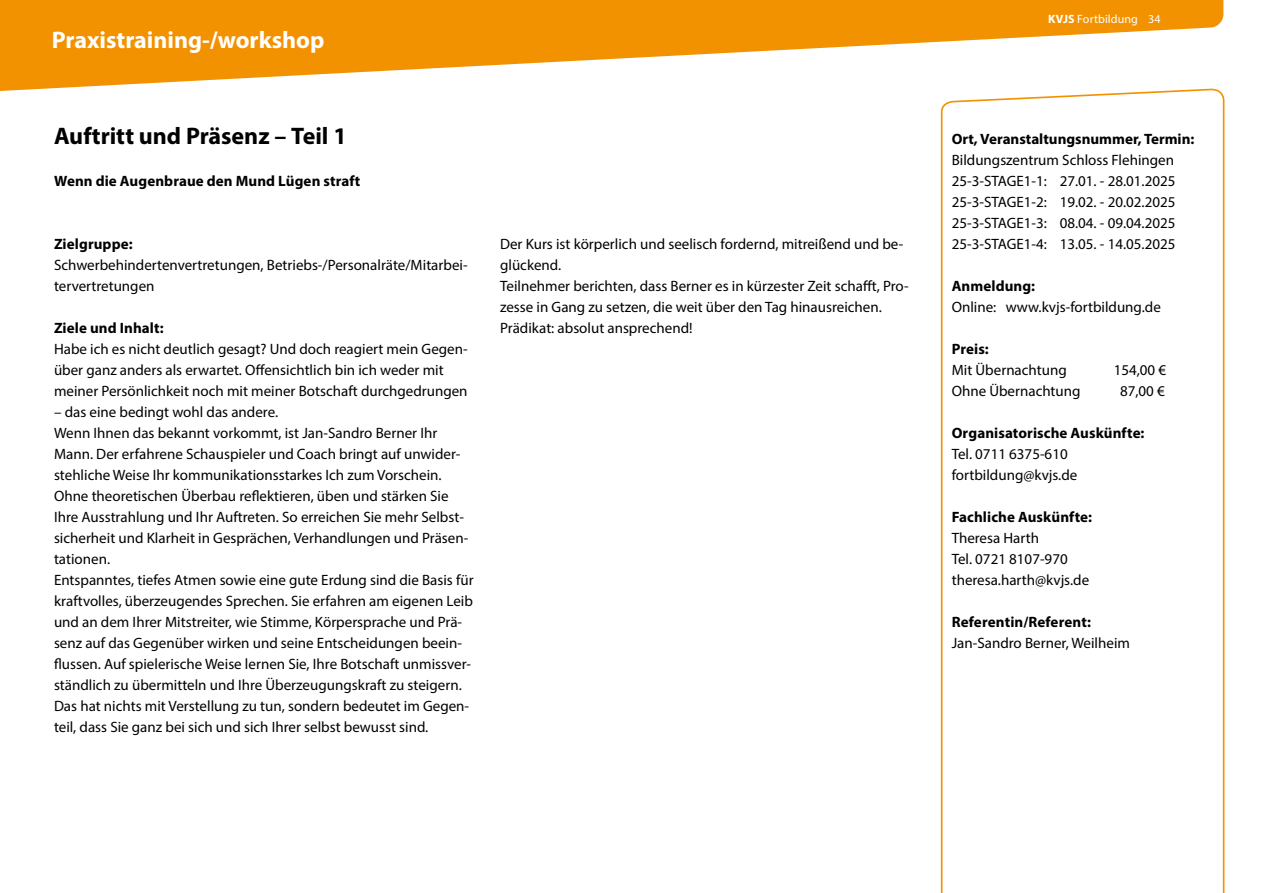
<style>
.page{position:relative;width:1263px;height:893px;background:#fff}
.page>*{position:absolute;margin:0;border:0;box-sizing:border-box;transform-origin:0 0}
.t1{font:700 24px "Myriad Pro";color:#fff}
.id240{font:700 24px "Myriad Pro";letter-spacing:-.005em;color:#000}
.id235{font:15px/21px "Myriad Pro";color:#000}
.id245{font:700 15px "Myriad Pro";letter-spacing:.005em;color:#000}
.id48597{font:700 15px "Myriad Pro";letter-spacing:.005em;color:#000}
.id68310{font:700 15px "Myriad Pro";color:#000}
.t2{font:12px "Myriad Pro";letter-spacing:.01em;color:#fff}
.s1{font-weight:700}
</style>
<div class="page">
<svg style="left:940px;top:92px;width:285px;height:801px"></svg>
<svg style="left:0;top:0;width:1223px;height:92px;fill:#f39200"></svg>
<h1 class="t1" style="left:52px;top:24px;width:274px">Praxistraining-/workshop</h1>
<h1 class="id240" style="left:54px;top:121px;width:294px">Auftritt und Präsenz – Teil 1</h1>
<p class="id48597" style="left:54px;top:171px;width:308px">Wenn die Augenbraue den Mund Lügen straft</p>
<h2 class="id245" style="left:54px;top:234px;width:80px">Zielgruppe:</h2>
<p class="id235" style="left:54px;top:255px;width:415px">Schwerbehindertenvertretungen, Betriebs-/Personalräte/Mitarbei&shy;tervertretungen</p>
<h2 class="id245" style="left:54px;top:318px;width:111px">Ziele und Inhalt:</h2>
<p class="id235" style="left:54px;top:339px;width:415px">Habe ich es nicht deutlich gesagt? Und doch reagiert mein Gegen&shy;über ganz anders als erwartet. Offensichtlich bin ich weder mit meiner Persönlichkeit noch mit meiner Botschaft durchgedrungen</p>
<p class="id235" style="left:54px;top:402px;width:226px">– das eine bedingt wohl das andere.</p>
<p class="id235" style="left:54px;top:423px;width:416px">Wenn Ihnen das bekannt vorkommt, ist Jan-Sandro Berner Ihr Mann. Der erfahrene Schauspieler und Coach bringt auf unwider&shy;stehliche Weise Ihr kommunikationsstarkes Ich zum Vorschein.<br>Ohne theoretischen Überbau reflektieren, üben und stärken Sie Ihre Ausstrahlung und Ihr Auftreten. So erreichen Sie mehr Selbst&shy;sicherheit und Klarheit in Gesprächen, Verhandlungen und Präsen&shy;tationen.</p>
<p class="id235" style="left:54px;top:570px;width:421px">Entspanntes, tiefes Atmen sowie eine gute Erdung sind die Basis für kraftvolles, überzeugendes Sprechen. Sie erfahren am eigenen Leib und an dem Ihrer Mitstreiter, wie Stimme, Körpersprache und Prä&shy;senz auf das Gegenüber wirken und seine Entscheidungen beein&shy;flussen. Auf spielerische Weise lernen Sie, Ihre Botschaft unmissver&shy;ständlich zu übermitteln und Ihre Überzeugungskraft zu steigern.<br>Das hat nichts mit Verstellung zu tun, sondern bedeutet im Gegen&shy;teil, dass Sie ganz bei sich und sich Ihrer selbst bewusst sind.</p>
<p class="id235" style="left:500px;top:234px;width:405px">Der Kurs ist körperlich und seelisch fordernd, mitreißend und be&shy;glückend.</p>
<p class="id235" style="left:500px;top:276px;width:410px">Teilnehmer berichten, dass Berner es in kürzester Zeit schafft, Pro&shy;zesse in Gang zu setzen, die weit über den Tag hinausreichen.<br>Prädikat: absolut ansprechend!</p>
<p class="t2" style="left:1048px;top:12px;width:114px"><span class="s1">KVJS</span> Fortbildung 34</p>
<h2 class="id68310" style="left:952px;top:129px;width:244px">Ort, Veranstaltungsnummer, Termin:</h2>
<p class="id235" style="left:952px;top:150px;width:225px;text-align:justify">Bildungszentrum Schloss Flehingen 25-3-STAGE1-1: 27.01. - 28.01.2025<br>25-3-STAGE1-2: 19.02. - 20.02.2025<br>25-3-STAGE1-3: 08.04. - 09.04.2025<br>25-3-STAGE1-4: 13.05. - 14.05.2025</p>
<h2 class="id245" style="left:952px;top:276px;width:85px">Anmeldung:</h2>
<p class="id235" style="left:952px;top:297px;width:211px">Online: www.kvjs-fortbildung.de</p>
<h2 class="id245" style="left:952px;top:339px;width:39px">Preis:</h2>
<p class="id235" style="left:952px;top:360px;width:117px">Mit Übernachtung</p>
<p class="id235" style="left:1114px;top:360px;width:54px">154,00 €</p>
<p class="id235" style="left:952px;top:381px;width:130px">Ohne Übernachtung</p>
<p class="id235" style="left:1120px;top:381px;width:46px">87,00 €</p>
<h2 class="id245" style="left:952px;top:423px;width:194px">Organisatorische Auskünfte:</h2>
<p class="id235" style="left:952px;top:444px;width:118px">Tel. 0711 6375-610</p>
<p class="id235" style="left:952px;top:465px;width:127px">fortbildung@kvjs.de</p>
<h2 class="id245" style="left:952px;top:507px;width:142px">Fachliche Auskünfte:</h2>
<p class="id235" style="left:952px;top:528px;width:139px">Theresa Harth<br>Tel. 0721 8107-970 theresa.harth@kvjs.de</p>
<h2 class="id245" style="left:952px;top:612px;width:141px">Referentin/Referent:</h2>
<p class="id235" style="left:952px;top:633px;width:180px">Jan-Sandro Berner, Weilheim</p>
</div>
